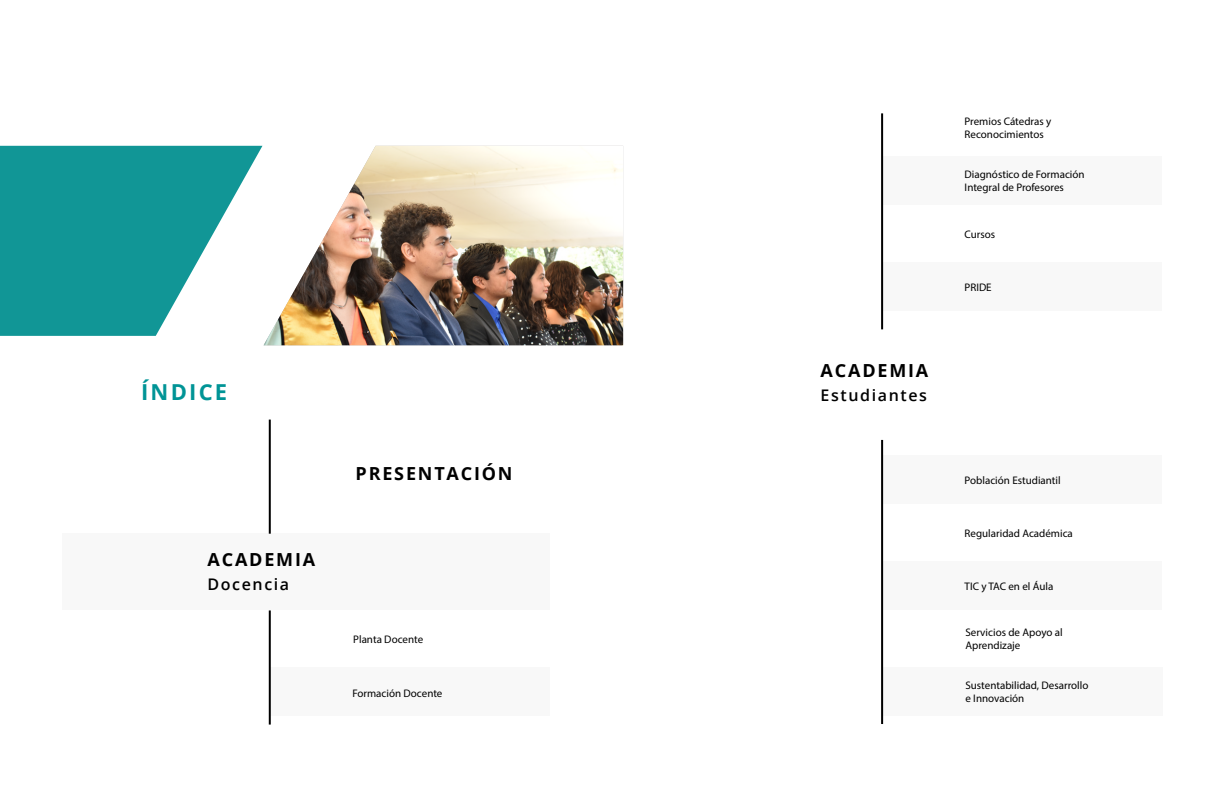
<style>
.page{position:relative;width:1224px;height:792px;background:#fff}
.page>*{position:absolute;margin:0;border:0;box-sizing:border-box;transform-origin:0 0}
.t1{font:700 22px "Open Sans";letter-spacing:.1em;color:#009496}
.t2{font:700 18px "Open Sans";letter-spacing:.1em;color:#000}
.t3{font:600 16px "Open Sans";letter-spacing:.1em;color:#000}
.t4{font:11px/12.9px "Myriad Pro";color:#000}
</style>
<div class="page">
<svg style="left:0;top:146px;width:262px;height:190px;fill:#119696"></svg>
<img style="left:264px;top:146px;width:359px;height:199px">
<div style="left:270px;top:667px;width:280px;height:48px;background:#f8f8f8"></div>
<div style="left:62px;top:533px;width:488px;height:77px;background:#f8f8f8"></div>
<div style="left:882px;top:157px;width:280px;height:48px;background:#f8f8f8"></div>
<div style="left:882px;top:263px;width:280px;height:48px;background:#f8f8f8"></div>
<div style="left:882px;top:455px;width:280px;height:48px;background:#f8f8f8"></div>
<div style="left:882px;top:561px;width:280px;height:48px;background:#f8f8f8"></div>
<div style="left:883px;top:668px;width:280px;height:48px;background:#f8f8f8"></div>
<hr style="left:269px;top:420px;width:2px;height:114px;background:#000">
<hr style="left:269px;top:610px;width:2px;height:115px;background:#000">
<hr style="left:881px;top:113px;width:2px;height:216px;background:#000">
<hr style="left:881px;top:440px;width:2px;height:284px;background:#000">
<h1 class="t1" style="left:141px;top:377px;width:88px">ÍNDICE</h1>
<h2 class="t2" style="left:208px;top:547px;width:109px">ACADEMIA</h2>
<h3 class="t3" style="left:208px;top:574px;width:83px">Docencia</h3>
<h2 class="t2" style="left:356px;top:461px;width:158px">PRESENTACIÓN</h2>
<p class="t4" style="left:353px;top:632px;width:71px">Planta Docente</p>
<p class="t4" style="left:352px;top:687px;width:92px">Formación Docente</p>
<h2 class="t2" style="left:821px;top:358px;width:109px">ACADEMIA</h2>
<h3 class="t3" style="left:821px;top:385px;width:108px">Estudiantes</h3>
<p class="t4" style="left:965px;top:115px;width:88px">Premios Cátedras y<br>Reconocimientos</p>
<p class="t4" style="left:965px;top:168px;width:122px">Diagnóstico de Formación<br>Integral de Profesores</p>
<p class="t4" style="left:965px;top:228px;width:32px">Cursos</p>
<p class="t4" style="left:965px;top:281px;width:29px">PRIDE</p>
<p class="t4" style="left:965px;top:473px;width:98px">Población Estudiantil</p>
<p class="t4" style="left:965px;top:526px;width:110px">Regularidad Académica</p>
<p class="t4" style="left:965px;top:579px;width:90px">TIC y TAC en el Áula</p>
<p class="t4" style="left:965px;top:626px;width:99px">Servicios de Apoyo al<br>Aprendizaje</p>
<p class="t4" style="left:965px;top:679px;width:125px">Sustentabilidad, Desarrollo e Innovación</p>
</div>
